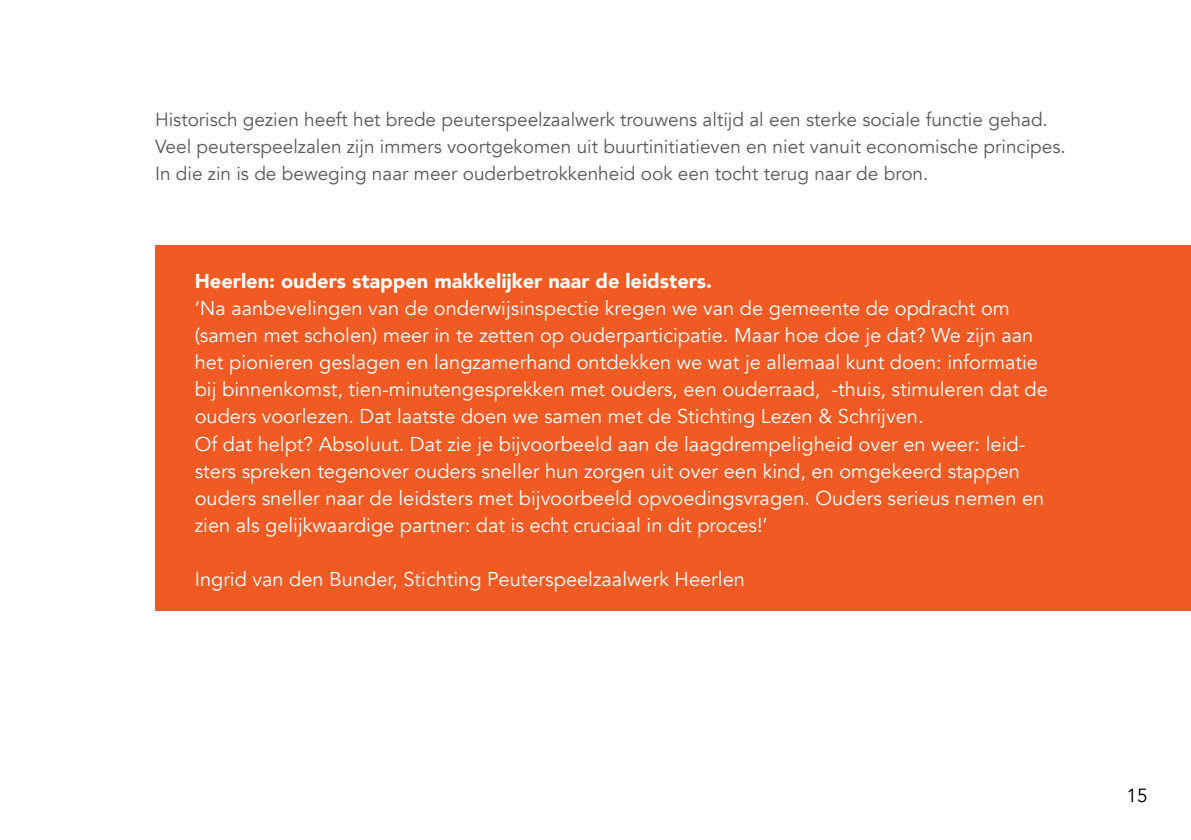
<style>
.page{position:relative;width:1191px;height:840px;background:#fff}
.page>*{position:absolute;margin:0;border:0;box-sizing:border-box;transform-origin:0 0}
.t1{font:20px/27px "Avenir";color:#fff}
.t2{font:900 20px "Avenir";color:#fff}
.t3{font:19px/27px "Avenir";color:#58595b}
.t4{font:19px "Avenir";color:#000}
</style>
<div class="page">
<div style="left:155px;top:245px;width:1036px;height:364px;background:#f15a22"></div>
<p class="t3" style="left:155px;top:106px;width:912px">Historisch gezien heeft het brede peuterspeelzaalwerk trouwens altijd al een sterke sociale functie gehad.<br>Veel peuterspeelzalen zijn immers voortgekomen uit buurtinitiatieven en niet vanuit economische principes.<br>In die zin is de beweging naar meer ouderbetrokkenheid ook een tocht terug naar de bron.</p>
<p class="t2" style="left:195px;top:264px;width:519px">Heerlen: ouders stappen makkelijker naar de leidsters.</p>
<p class="t1" style="left:195px;top:295px;width:854px">‘Na aanbevelingen van de onderwijsinspectie kregen we van de gemeente de opdracht om (samen met scholen) meer in te zetten op ouderparticipatie. Maar hoe doe je dat? We zijn aan het pionieren geslagen en langzamerhand ontdekken we wat je allemaal kunt doen: informatie bij binnenkomst, tien-minutengesprekken met ouders, een ouderraad, -thuis, stimuleren dat de ouders voorlezen. Dat laatste doen we samen met de Stichting Lezen &amp; Schrijven.<br>Of dat helpt? Absoluut. Dat zie je bijvoorbeeld aan de laagdrempeligheid over en weer: leid&shy;sters spreken tegenover ouders sneller hun zorgen uit over een kind, en omgekeerd stappen ouders sneller naar de leidsters met bijvoorbeeld opvoedingsvragen. Ouders serieus nemen en zien als gelijkwaardige partner: dat is echt cruciaal in dit proces!’</p>
<p class="t1" style="left:195px;top:565px;width:552px">Ingrid van den Bunder, Stichting Peuterspeelzaalwerk Heerlen</p>
<p class="t4" style="left:1126px;top:783px;width:23px">15</p>
</div>
